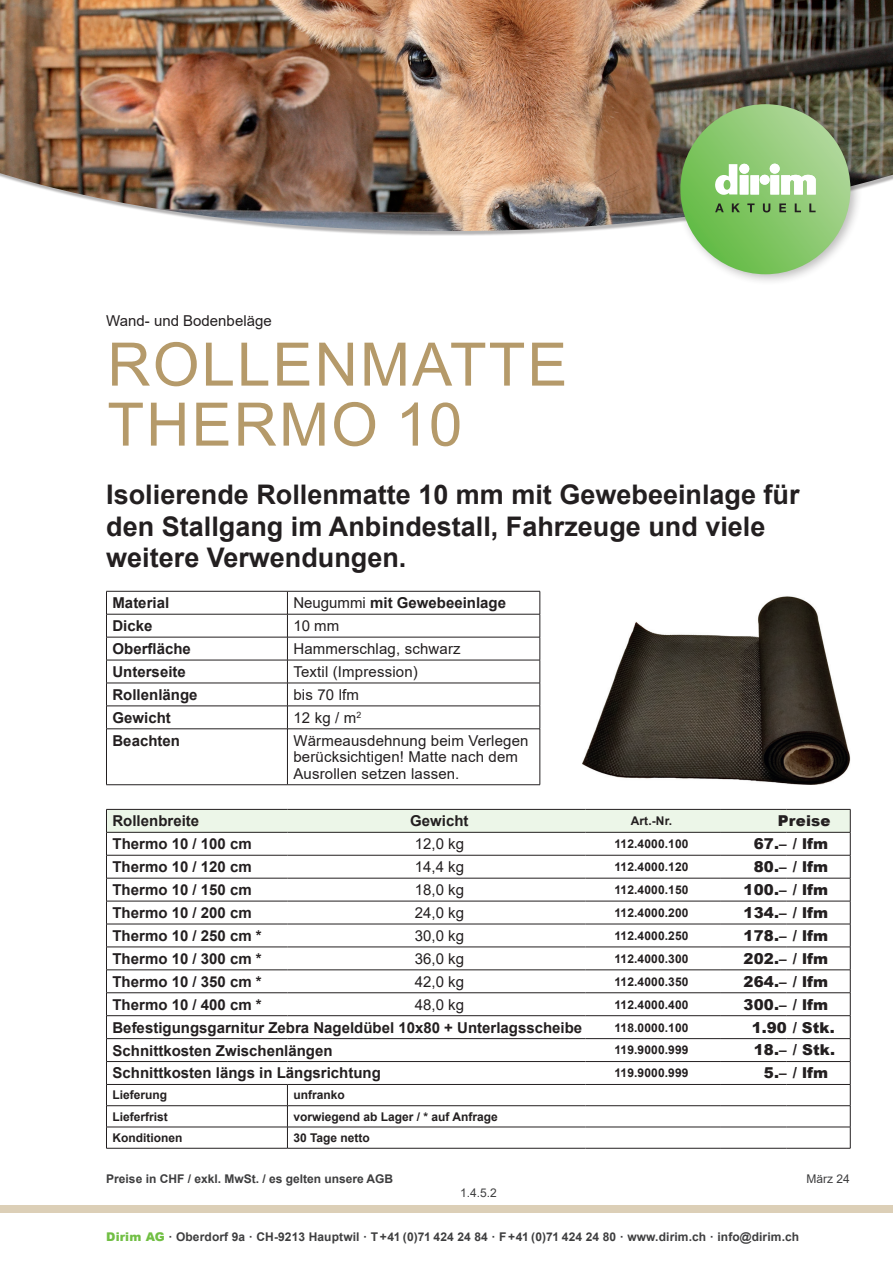
<style>
.page{position:relative;width:893px;height:1263px;background:#fff}
.page>*{position:absolute;margin:0;border:0;box-sizing:border-box;transform-origin:0 0}
.t1{font:60px/60px "Arial";letter-spacing:.035em;color:#b59a6a}
.t2{font:700 27px/31.2px "Arial";color:#231f20}
.t3{font:700 15px "Arial";color:#231f20}
.t4{font:15px/16.5px "Arial";letter-spacing:.01em;color:#231f20}
.t5{font:900 15px "Arial";letter-spacing:.01em;color:#231f20}
.t6{font:700 12px "Arial";color:#231f20}
.t7{font:700 12px "Arial";letter-spacing:.01em;color:#3e3e3f}
.t8{font:12px "Arial";color:#3e3e3f}
.s1{font-weight:400}
.s2{font-weight:900;color:#71bf44}
</style>
<div class="page">
<div style="left:0;top:1205px;width:893px;height:8px;background:#dccfb7"></div>
<img style="left:0;top:0;width:893px;height:231px">
<div style="left:674px;top:98px;width:188px;height:188px;background:#231f20;opacity:.3"></div>
<svg style="left:680px;top:104px;width:170px;height:170px;background:#89c86e"></svg>
<div style="left:750px;top:175px;width:9px;height:19px;background:#fff"></div>
<svg style="left:760px;top:164px;width:56px;height:30px"></svg>
<svg style="left:715px;top:164px;width:34px;height:31px"></svg>
<svg style="left:715px;top:203px;width:9px;height:9px"></svg>
<svg style="left:732px;top:203px;width:8px;height:9px"></svg>
<svg style="left:747px;top:203px;width:8px;height:9px"></svg>
<svg style="left:763px;top:203px;width:7px;height:9px"></svg>
<svg style="left:779px;top:203px;width:7px;height:9px"></svg>
<svg style="left:795px;top:203px;width:6px;height:9px"></svg>
<svg style="left:809px;top:203px;width:7px;height:9px"></svg>
<img style="left:582px;top:596px;width:268px;height:189px">
<hr style="left:106px;top:591px;width:181px;height:1px;background:#231f20">
<hr style="left:287px;top:591px;width:253px;height:1px;background:#231f20">
<hr style="left:106px;top:614px;width:181px;height:1px;background:#231f20">
<hr style="left:287px;top:614px;width:253px;height:1px;background:#231f20">
<hr style="left:106px;top:637px;width:181px;height:1px;background:#231f20">
<hr style="left:287px;top:637px;width:253px;height:1px;background:#231f20">
<svg style="left:106px;top:591px;width:1px;height:137px"></svg>
<svg style="left:287px;top:591px;width:1px;height:137px"></svg>
<svg style="left:540px;top:591px;width:1px;height:138px"></svg>
<hr style="left:106px;top:729px;width:1px;height:55px;background:#231f20">
<hr style="left:287px;top:729px;width:1px;height:55px;background:#231f20">
<hr style="left:540px;top:729px;width:1px;height:55px;background:#231f20">
<hr style="left:106px;top:660px;width:181px;height:1px;background:#231f20">
<hr style="left:106px;top:683px;width:181px;height:1px;background:#231f20">
<hr style="left:106px;top:706px;width:181px;height:1px;background:#231f20">
<hr style="left:106px;top:728px;width:181px;height:1px;background:#231f20">
<hr style="left:106px;top:784px;width:181px;height:1px;background:#231f20">
<hr style="left:287px;top:660px;width:253px;height:1px;background:#231f20">
<hr style="left:287px;top:683px;width:253px;height:1px;background:#231f20">
<hr style="left:287px;top:706px;width:253px;height:1px;background:#231f20">
<hr style="left:287px;top:728px;width:253px;height:1px;background:#231f20">
<hr style="left:287px;top:784px;width:253px;height:1px;background:#231f20">
<svg style="left:106px;top:809px;width:745px;height:339px"></svg>
<hr style="left:106px;top:1148px;width:181px;height:1px;background:#231f20">
<hr style="left:287px;top:1148px;width:298px;height:1px;background:#231f20">
<hr style="left:585px;top:1148px;width:135px;height:1px;background:#231f20">
<hr style="left:720px;top:1148px;width:67px;height:1px;background:#231f20">
<hr style="left:787px;top:1148px;width:63px;height:1px;background:#231f20">
<p class="t4" style="left:106px;top:312px;width:167px">Wand- und Bodenbeläge</p>
<h1 class="t1" style="left:107px;top:334px;width:461px">ROLLENMATTE<br>THERMO 10</h1>
<h2 class="t2" style="left:106px;top:480px;width:695px">Isolierende Rollenmatte 10 mm mit Gewebeeinlage für den Stallgang im Anbindestall, Fahrzeuge und viele weitere Verwendungen.</h2>
<p class="t3" style="left:112px;top:592px;width:58px">Material</p>
<p class="t3" style="left:293px;top:592px;width:214px"><span class="s1">Neugummi</span> mit Gewebeeinlage</p>
<p class="t3" style="left:112px;top:615px;width:42px">Dicke</p>
<p class="t4" style="left:293px;top:617px;width:47px">10 mm</p>
<p class="t3" style="left:112px;top:638px;width:80px">Oberfläche</p>
<p class="t4" style="left:293px;top:640px;width:169px">Hammerschlag, schwarz</p>
<p class="t3" style="left:112px;top:661px;width:75px">Unterseite</p>
<p class="t4" style="left:293px;top:663px;width:126px">Textil (Impression)</p>
<p class="t3" style="left:112px;top:684px;width:87px">Rollenlänge</p>
<p class="t4" style="left:293px;top:686px;width:67px">bis 70 lfm</p>
<p class="t3" style="left:112px;top:707px;width:60px">Gewicht</p>
<p class="t4" style="left:293px;top:709px;width:69px">12 kg / m<sup>2</sup></p>
<p class="t3" style="left:112px;top:730px;width:69px">Beachten</p>
<p class="t4" style="left:293px;top:732px;width:237px">Wärmeausdehnung beim Verlegen berücksichtigen! Matte nach dem<br>Ausrollen setzen lassen.</p>
<p class="t3" style="left:112px;top:810px;width:88px">Rollenbreite</p>
<p class="t3" style="left:410px;top:810px;width:60px">Gewicht</p>
<p class="t6" style="left:631px;top:812px;width:43px">Art.-Nr.</p>
<p class="t5" style="left:778px;top:810px;width:54px">Preise</p>
<p class="t3" style="left:112px;top:833px;width:141px">Thermo 10 / 100 cm</p>
<p class="t4" style="left:415px;top:836px;width:51px">12,0 kg</p>
<p class="t6" style="left:614px;top:835px;width:76px">112.4000.100</p>
<p class="t5" style="left:754px;top:833px;width:76px">67.– / lfm</p>
<p class="t3" style="left:112px;top:856px;width:141px">Thermo 10 / 120 cm</p>
<p class="t4" style="left:415px;top:858px;width:51px">14,4 kg</p>
<p class="t6" style="left:614px;top:858px;width:76px">112.4000.120</p>
<p class="t5" style="left:754px;top:856px;width:76px">80.– / lfm</p>
<p class="t3" style="left:112px;top:879px;width:141px">Thermo 10 / 150 cm</p>
<p class="t4" style="left:415px;top:881px;width:51px">18,0 kg</p>
<p class="t6" style="left:614px;top:881px;width:76px">112.4000.150</p>
<p class="t5" style="left:744px;top:879px;width:86px">100.– / lfm</p>
<p class="t3" style="left:112px;top:902px;width:141px">Thermo 10 / 200 cm</p>
<p class="t4" style="left:415px;top:904px;width:51px">24,0 kg</p>
<p class="t6" style="left:614px;top:904px;width:76px">112.4000.200</p>
<p class="t5" style="left:744px;top:902px;width:86px">134.– / lfm</p>
<p class="t3" style="left:112px;top:925px;width:151px">Thermo 10 / 250 cm *</p>
<p class="t4" style="left:415px;top:927px;width:51px">30,0 kg</p>
<p class="t6" style="left:614px;top:927px;width:76px">112.4000.250</p>
<p class="t5" style="left:744px;top:924px;width:86px">178.– / lfm</p>
<p class="t3" style="left:112px;top:948px;width:151px">Thermo 10 / 300 cm *</p>
<p class="t4" style="left:415px;top:950px;width:51px">36,0 kg</p>
<p class="t6" style="left:614px;top:950px;width:76px">112.4000.300</p>
<p class="t5" style="left:744px;top:947px;width:86px">202.– / lfm</p>
<p class="t3" style="left:112px;top:971px;width:151px">Thermo 10 / 350 cm *</p>
<p class="t4" style="left:415px;top:973px;width:51px">42,0 kg</p>
<p class="t6" style="left:614px;top:973px;width:76px">112.4000.350</p>
<p class="t5" style="left:744px;top:970px;width:86px">264.– / lfm</p>
<p class="t3" style="left:112px;top:994px;width:151px">Thermo 10 / 400 cm *</p>
<p class="t4" style="left:415px;top:996px;width:51px">48,0 kg</p>
<p class="t6" style="left:614px;top:996px;width:76px">112.4000.400</p>
<p class="t5" style="left:744px;top:993px;width:86px">300.– / lfm</p>
<p class="t3" style="left:112px;top:1017px;width:471px">Befestigungsgarnitur Zebra Nageldübel 10x80 + Unterlagsscheibe</p>
<p class="t6" style="left:614px;top:1019px;width:76px">118.0000.100</p>
<p class="t5" style="left:752px;top:1016px;width:85px">1.90 / Stk.</p>
<p class="t3" style="left:112px;top:1040px;width:222px">Schnittkosten Zwischenlängen</p>
<p class="t6" style="left:614px;top:1042px;width:76px">119.9000.999</p>
<p class="t5" style="left:754px;top:1039px;width:83px">18.– / Stk.</p>
<p class="t3" style="left:112px;top:1062px;width:270px">Schnittkosten längs in Längsrichtung</p>
<p class="t6" style="left:614px;top:1065px;width:76px">119.9000.999</p>
<p class="t5" style="left:764px;top:1062px;width:66px">5.– / lfm</p>
<p class="t6" style="left:112px;top:1087px;width:56px">Lieferung</p>
<p class="t6" style="left:293px;top:1087px;width:53px">unfranko</p>
<p class="t6" style="left:112px;top:1108px;width:57px">Lieferfrist</p>
<p class="t6" style="left:293px;top:1108px;width:206px">vorwiegend ab Lager / * auf Anfrage</p>
<p class="t6" style="left:112px;top:1129px;width:71px">Konditionen</p>
<p class="t6" style="left:293px;top:1129px;width:78px">30 Tage netto</p>
<p class="t7" style="left:106px;top:1170px;width:288px">Preise in CHF / exkl. MwSt. / es gelten unsere AGB</p>
<p class="t8" style="left:806px;top:1171px;width:45px">März 24</p>
<p class="t8" style="left:460px;top:1184px;width:38px">1.4.5.2</p>
<p class="t7" style="left:106px;top:1229px;width:694px"><span class="s2">Dirim AG</span> · Oberdorf 9a · CH-9213 Hauptwil · T +41 (0)71 424 24 84 · F +41 (0)71 424 24 80 · www.dirim.ch · info@dirim.ch</p>
</div>
